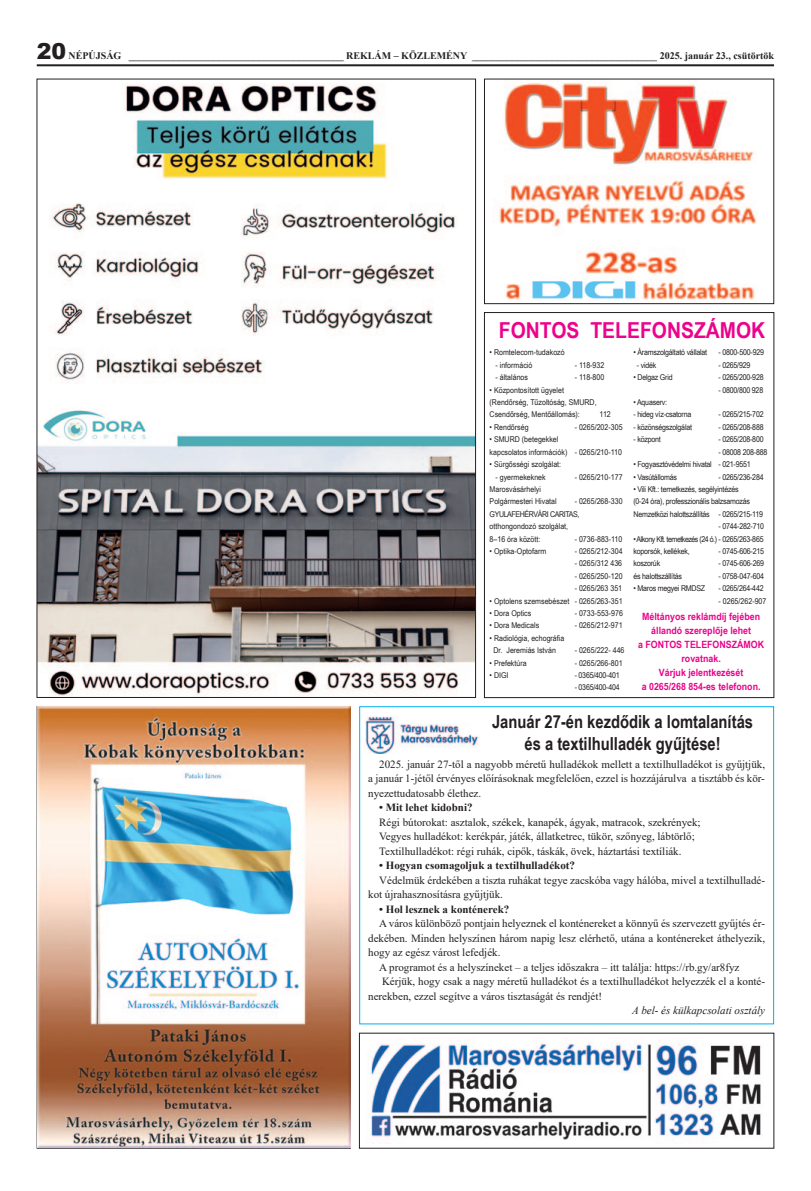
<style>
.page{position:relative;width:811px;height:1191px;background:#fff}
.page>*{position:absolute;margin:0;border:0;box-sizing:border-box;transform-origin:0 0}
.t1{font:700 22px "Arial Narrow";color:#ed028c;scale:1.08 1}
.t2{font:700 18px/22px "Arial Narrow";color:#231f20;text-align:center}
.t3{font:11px/14.5px "Times New Roman";color:#231f20;text-align:justify}
.t4{font:700 11px "Times New Roman";color:#231f20}
.t5{font:italic 11px "Times New Roman";color:#231f20}
.t6{font:700 10px "Times New Roman";color:#231f20}
.t7{font:700 10px/14px "Arial Narrow";color:#ed028c;text-align:center;scale:1.08 1}
.t8{font:8px/12.4px "Arial Narrow";color:#231f20;scale:1.08 1}
.t9{font:8px "Arial Narrow";letter-spacing:-.025em;color:#231f20;scale:1.08 1}
.t10{font:8px "Arial Narrow";letter-spacing:-.055em;color:#231f20;scale:1.08 1}
.s1{font-family:"Arial";font-weight:900;font-size:22px}
</style>
<div class="page">
<img style="left:499px;top:82px;width:258px;height:219px">
<div style="left:484px;top:79px;width:290px;height:225px;border:1px solid #231f20"></div>
<img style="left:371px;top:1043px;width:390px;height:97px">
<hr style="left:37px;top:64px;width:737px;height:2px;background:#231f20">
<img style="left:37px;top:706px;width:313px;height:442px">
<img style="left:39px;top:83px;width:435px;height:612px">
<div style="left:484px;top:312px;width:290px;height:385px;border:1px solid #231f20"></div>
<div style="left:359px;top:706px;width:415px;height:318px;border:1px solid #00aeef"></div>
<img style="left:365px;top:716px;width:114px;height:37px">
<p class="t6" style="left:37px;top:50px;width:739px"><span class="s1">20</span> NÉPÚJSÁG ___________________________________________ REKLÁM – KÖZLEMÉNY _____________________________________ 2025. január 23., csütörtök</p>
<p class="t1" style="left:499px;top:317px;width:248px">FONTOS TELEFONSZÁMOK</p>
<p class="t8" style="left:489px;top:346px;width:71px">• Romtelecom-tudakozó</p>
<p class="t8" style="left:495px;top:359px;width:36px">- információ</p>
<p class="t8" style="left:574px;top:359px;width:29px">- 118-932</p>
<p class="t8" style="left:495px;top:371px;width:32px">- általános</p>
<p class="t8" style="left:574px;top:371px;width:29px">- 118-800</p>
<p class="t8" style="left:489px;top:383px;width:70px">• Központosított ügyelet</p>
<p class="t8" style="left:489px;top:396px;width:101px">(Rendőrség, Tűzoltóság, SMURD,<br>Csendőrség, Mentőállomás):</p>
<p class="t8" style="left:599px;top:408px;width:12px">112</p>
<p class="t8" style="left:489px;top:421px;width:38px">• Rendőrség</p>
<p class="t8" style="left:574px;top:421px;width:46px">- 0265/202-305</p>
<p class="t8" style="left:489px;top:433px;width:65px">• SMURD (betegekkel</p>
<p class="t8" style="left:489px;top:445px;width:124px">kapcsolatos információk) - 0265/210-110</p>
<p class="t8" style="left:489px;top:458px;width:68px">• Sürgősségi szolgálat:</p>
<p class="t8" style="left:495px;top:470px;width:48px">- gyermekeknek</p>
<p class="t8" style="left:574px;top:470px;width:46px">- 0265/210-177</p>
<p class="t8" style="left:489px;top:483px;width:64px">Marosvásárhelyi<br>Polgármesteri Hivatal</p>
<p class="t8" style="left:574px;top:495px;width:46px">- 0265/268-330</p>
<p class="t8" style="left:489px;top:507px;width:85px">GYULAFEHÉRVÁRI CARITAS, otthongondozó szolgálat,<br>8–16 óra között:</p>
<p class="t8" style="left:574px;top:532px;width:46px">- 0736-883-110</p>
<p class="t8" style="left:489px;top:545px;width:54px">• Optika-Optofarm</p>
<p class="t8" style="left:574px;top:545px;width:46px">- 0265/212-304</p>
<p class="t8" style="left:574px;top:557px;width:46px">- 0265/312 436</p>
<p class="t8" style="left:574px;top:569px;width:46px">- 0265/250-120</p>
<p class="t8" style="left:574px;top:582px;width:46px">- 0265/263 351</p>
<p class="t8" style="left:489px;top:594px;width:125px">• Optolens szemsebészet - 0265/263-351</p>
<p class="t8" style="left:489px;top:607px;width:40px">• Dora Optics</p>
<p class="t8" style="left:574px;top:607px;width:46px">- 0733-553-976</p>
<p class="t8" style="left:489px;top:619px;width:47px">• Dora Medicals</p>
<p class="t8" style="left:574px;top:619px;width:46px">- 0265/212-971</p>
<p class="t8" style="left:489px;top:631px;width:71px">• Radiológia, echográfia</p>
<p class="t8" style="left:493px;top:644px;width:59px">Dr. Jeremiás István</p>
<p class="t8" style="left:574px;top:644px;width:48px">- 0265/222- 446</p>
<p class="t8" style="left:489px;top:656px;width:36px">• Prefektúra</p>
<p class="t8" style="left:574px;top:656px;width:46px">- 0265/266-801</p>
<p class="t8" style="left:489px;top:669px;width:19px">• DIGI</p>
<p class="t9" style="left:574px;top:670px;width:43px">- 0365/400-401</p>
<p class="t9" style="left:574px;top:683px;width:43px">- 0365/400-404</p>
<p class="t9" style="left:633px;top:348px;width:70px">• Áramszolgáltató vállalat</p>
<p class="t9" style="left:718px;top:348px;width:44px">- 0800-500-929</p>
<p class="t8" style="left:637px;top:359px;width:20px">- vidék</p>
<p class="t8" style="left:718px;top:359px;width:31px">- 0265/929</p>
<p class="t9" style="left:633px;top:373px;width:38px">• Delgaz Grid</p>
<p class="t9" style="left:718px;top:373px;width:43px">- 0265/200-928</p>
<p class="t9" style="left:718px;top:385px;width:43px">- 0800/800 928</p>
<p class="t9" style="left:633px;top:397px;width:33px">• Aquaserv:</p>
<p class="t9" style="left:633px;top:410px;width:55px">- hideg víz-csatorna</p>
<p class="t9" style="left:718px;top:410px;width:43px">- 0265/215-702</p>
<p class="t9" style="left:633px;top:422px;width:56px">- közönségszolgálat</p>
<p class="t9" style="left:718px;top:422px;width:43px">- 0265/208-888</p>
<p class="t9" style="left:633px;top:435px;width:27px">- központ</p>
<p class="t9" style="left:718px;top:435px;width:43px">- 0265/208-800</p>
<p class="t9" style="left:718px;top:447px;width:47px">- 08008 208-888</p>
<p class="t9" style="left:633px;top:459px;width:110px">• Fogyasztóvédelmi hivatal - 021-9551</p>
<p class="t9" style="left:633px;top:472px;width:42px">• Vasútállomás</p>
<p class="t9" style="left:718px;top:472px;width:43px">- 0265/236-284</p>
<p class="t9" style="left:633px;top:484px;width:99px">• Vili Kft.: temetkezés, segélyintézés</p>
<p class="t9" style="left:633px;top:497px;width:110px">(0-24 óra), professzionális balzsamozás</p>
<p class="t9" style="left:633px;top:509px;width:122px">Nemzetközi halottszállítás - 0265/215-119</p>
<p class="t9" style="left:718px;top:521px;width:44px">- 0744-282-710</p>
<p class="t10" style="left:633px;top:534px;width:122px">• Alkony Kft. temetkezés (24 ó.) - 0265/263-865</p>
<p class="t9" style="left:633px;top:546px;width:54px">koporsók, kellékek,</p>
<p class="t9" style="left:718px;top:546px;width:44px">- 0745-606-215</p>
<p class="t9" style="left:633px;top:559px;width:26px">koszorúk</p>
<p class="t9" style="left:718px;top:559px;width:44px">- 0745-606-269</p>
<p class="t9" style="left:633px;top:571px;width:46px">és halottszállítás</p>
<p class="t9" style="left:718px;top:571px;width:44px">- 0758-047-604</p>
<p class="t9" style="left:633px;top:583px;width:68px">• Maros megyei RMDSZ</p>
<p class="t9" style="left:718px;top:583px;width:43px">- 0265/264-442</p>
<p class="t8" style="left:718px;top:594px;width:46px">- 0265/262-907</p>
<p class="t7" style="left:642px;top:609px;width:111px">Méltányos reklámdíj fejében</p>
<p class="t7" style="left:651px;top:623px;width:94px">állandó szereplője lehet</p>
<p class="t7" style="left:638px;top:637px;width:118px">a FONTOS TELEFONSZÁMOK rovatnak.</p>
<p class="t7" style="left:642px;top:665px;width:111px">Várjuk jelentkezését<br>a 0265/268 854-es telefonon.</p>
<p class="t2" style="left:492px;top:711px;width:262px">Január 27-én kezdődik a lomtalanítás és a textilhulladék gyűjtése!</p>
<p class="t3" style="left:368px;top:756px;width:398px;text-indent:11px">2025. január 27-től a nagyobb méretű hulladékok mellett a textilhulladékot is gyűjtjük, a január 1-jétől érvényes előírásoknak megfelelően, ezzel is hozzájárulva a tisztább és kör&shy;nyezettudatosabb élethez.</p>
<p class="t4" style="left:379px;top:801px;width:95px">• Mit lehet kidobni?</p>
<p class="t3" style="left:379px;top:814px;width:323px">Régi bútorokat: asztalok, székek, kanapék, ágyak, matracok, szekrények;</p>
<p class="t3" style="left:379px;top:829px;width:317px">Vegyes hulladékot: kerékpár, játék, állatketrec, tükör, szőnyeg, lábtörlő;</p>
<p class="t3" style="left:379px;top:843px;width:304px">Textilhulladékot: régi ruhák, cipők, táskák, övek, háztartási textíliák.</p>
<p class="t4" style="left:379px;top:859px;width:197px">• Hogyan csomagoljuk a textilhulladékot?</p>
<p class="t3" style="left:368px;top:872px;width:398px;text-indent:11px">Védelmük érdekében a tiszta ruhákat tegye zacskóba vagy hálóba, mivel a textilhulladé&shy;kot újrahasznosításra gyűjtjük.</p>
<p class="t4" style="left:379px;top:903px;width:132px">• Hol lesznek a konténerek?</p>
<p class="t3" style="left:368px;top:916px;width:398px;text-indent:11px">A város különböző pontjain helyeznek el konténereket a könnyű és szervezett gyűjtés ér&shy;dekében. Minden helyszínen három napig lesz elérhető, utána a konténereket áthelyezik, hogy az egész várost lefedjék.</p>
<p class="t3" style="left:379px;top:959px;width:362px">A programot és a helyszíneket – a teljes időszakra – itt találja: https://rb.gy/ar8fyz</p>
<p class="t3" style="left:368px;top:974px;width:398px;text-indent:14px">Kérjük, hogy csak a nagy méretű hulladékot és a textilhulladékot helyezzék el a konté&shy;nerekben, ezzel segítve a város tisztaságát és rendjét!</p>
<p class="t5" style="left:632px;top:1004px;width:135px">A bel- és külkapcsolati osztály</p>
</div>
